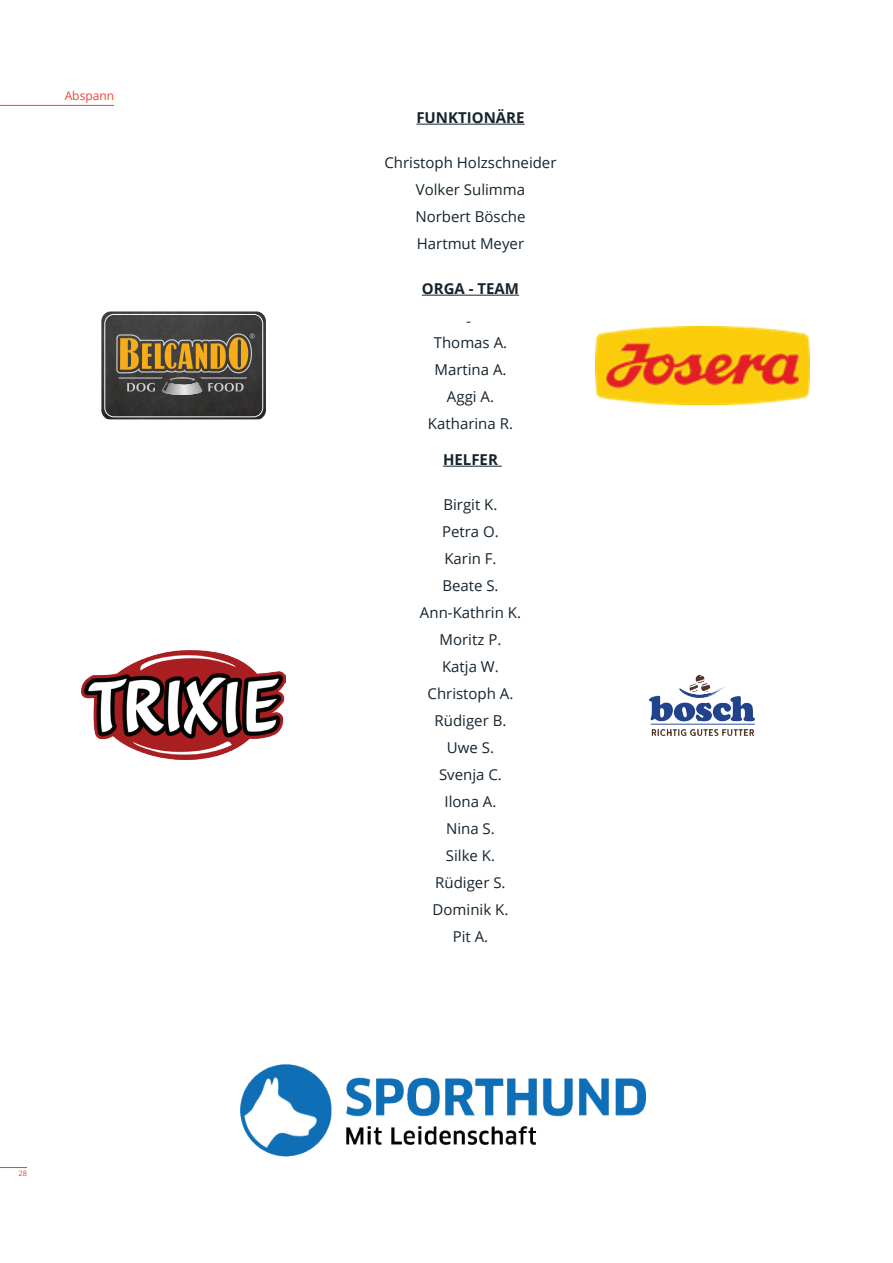
<style>
.page{position:relative;width:893px;height:1263px;background:#fff}
.page>*{position:absolute;margin:0;border:0;box-sizing:border-box;transform-origin:0 0}
.t1{font:15px/27px "Open Sans";color:#16242e;text-align:center}
.t2{font:700 15px "Open Sans";color:#16242e}
.t3{font:12px "Open Sans";color:#ee4232}
.t4{font:7.5px "Open Sans";color:#ee4232}
</style>
<div class="page">
<svg style="left:0;top:1167px;width:27px;height:1px"></svg>
<hr style="left:0;top:105px;width:114px;height:1px;background:#ee4232">
<hr style="left:416px;top:124px;width:109px;height:1px;background:#16242e">
<hr style="left:422px;top:295px;width:97px;height:1px;background:#16242e">
<hr style="left:443px;top:466px;width:59px;height:1px;background:#16242e">
<img style="left:81px;top:650px;width:205px;height:110px">
<img style="left:102px;top:311px;width:164px;height:109px">
<div style="left:105px;top:314px;width:158px;height:103px;border:1px solid #fff;border-radius:9px"></div>
<svg style="left:116px;top:333px;width:138px;height:62px"></svg>
<img style="left:596px;top:327px;width:213px;height:77px">
<img style="left:649px;top:674px;width:106px;height:62px">
<img style="left:240px;top:1064px;width:406px;height:92px">
<p class="t3" style="left:65px;top:87px;width:51px">Abspann</p>
<p class="t4" style="left:18px;top:1168px;width:10px">28</p>
<p class="t2" style="left:416px;top:107px;width:110px">FUNKTIONÄRE</p>
<p class="t1" style="left:384px;top:149px;width:174px">Christoph Holzschneider<br>Volker Sulimma<br>Norbert Bösche<br>Hartmut Meyer</p>
<p class="t2" style="left:422px;top:278px;width:99px">ORGA - TEAM</p>
<p class="t1" style="left:428px;top:329px;width:87px">Thomas A.<br>Martina A.<br>Aggi A.<br>Katharina R.</p>
<p class="t2" style="left:443px;top:449px;width:56px">HELFER</p>
<p class="t1" style="left:420px;top:491px;width:103px">Birgit K.<br>Petra O.<br>Karin F.<br>Beate S.<br>Ann-Kathrin K.<br>Moritz P.<br>Katja W.<br>Christoph A.<br>Rüdiger B.<br>Uwe S.<br>Svenja C.<br>Ilona A.<br>Nina S.<br>Silke K.<br>Rüdiger S.<br>Dominik K.<br>Pit A.</p>
</div>
